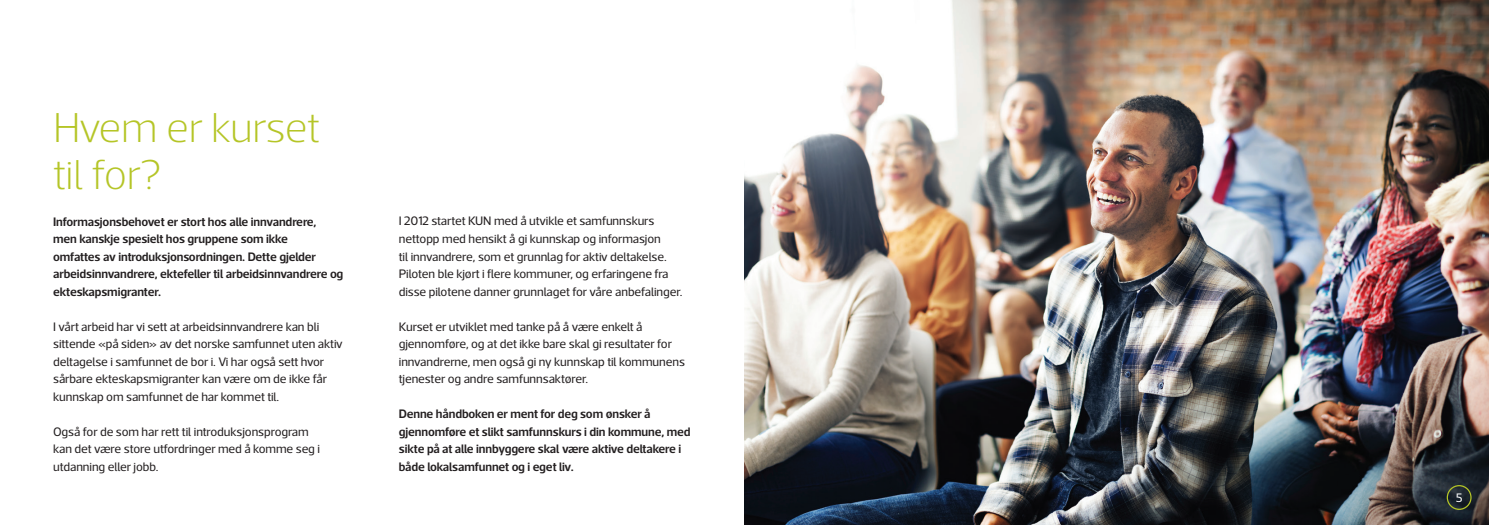
<style>
.page{position:relative;width:1489px;height:525px;background:#fff}
.page>*{position:absolute;margin:0;border:0;box-sizing:border-box;transform-origin:0 0}
.t1{font:200 42.5px/47.5px "Acto";letter-spacing:-.01em;color:#b5c527}
.t2{font:12.5px/17.5px "Acto";letter-spacing:-.01em;color:#231f20}
.t3{font:600 12.5px/17.5px "Acto";letter-spacing:-.01em;color:#231f20}
.t4{font:12.5px "Acto";color:#fff}
</style>
<div class="page">
<img style="left:744px;top:0;width:744px;height:524px">
<div style="left:1446px;top:485px;width:25px;height:24px;border:1px solid #b5c527;border-radius:50%"></div>
<h1 class="t1" style="left:53px;top:103px;width:268px">Hvem er kurset til for?</h1>
<p class="t3" style="left:53px;top:212px;width:291px">Informasjonsbehovet er stort hos alle innvandrere, men kanskje spesielt hos gruppene som ikke<br>omfattes av introduksjonsordningen. Dette gjelder arbeidsinnvandrere, ektefeller til arbeidsinnvandrere og ekteskapsmigranter.</p>
<p class="t2" style="left:53px;top:317px;width:291px">I vårt arbeid har vi sett at arbeidsinnvandrere kan bli sittende «på siden» av det norske samfunnet uten aktiv deltagelse i samfunnet de bor i. Vi har også sett hvor sårbare ekteskapsmigranter kan være om de ikke får kunnskap om samfunnet de har kommet til.</p>
<p class="t2" style="left:53px;top:422px;width:268px">Også for de som har rett til introduksjonsprogram kan det være store utfordringer med å komme seg i utdanning eller jobb.</p>
<p class="t2" style="left:399px;top:212px;width:285px">I 2012 startet KUN med å utvikle et samfunnskurs nettopp med hensikt å gi kunnskap og informasjon<br>til innvandrere, som et grunnlag for aktiv deltakelse.<br>Piloten ble kjørt i flere kommuner, og erfaringene fra disse pilotene danner grunnlaget for våre anbefalinger.</p>
<p class="t2" style="left:399px;top:317px;width:288px">Kurset er utviklet med tanke på å være enkelt å gjennomføre, og at det ikke bare skal gi resultater for innvandrerne, men også gi ny kunnskap til kommunens tjenester og andre samfunnsaktører.</p>
<p class="t3" style="left:399px;top:404px;width:293px">Denne håndboken er ment for deg som ønsker å gjennomføre et slikt samfunnskurs i din kommune, med sikte på at alle innbyggere skal være aktive deltakere i både lokalsamfunnet og i eget liv.</p>
<p class="t4" style="left:1455px;top:490px;width:8px">5</p>
</div>
